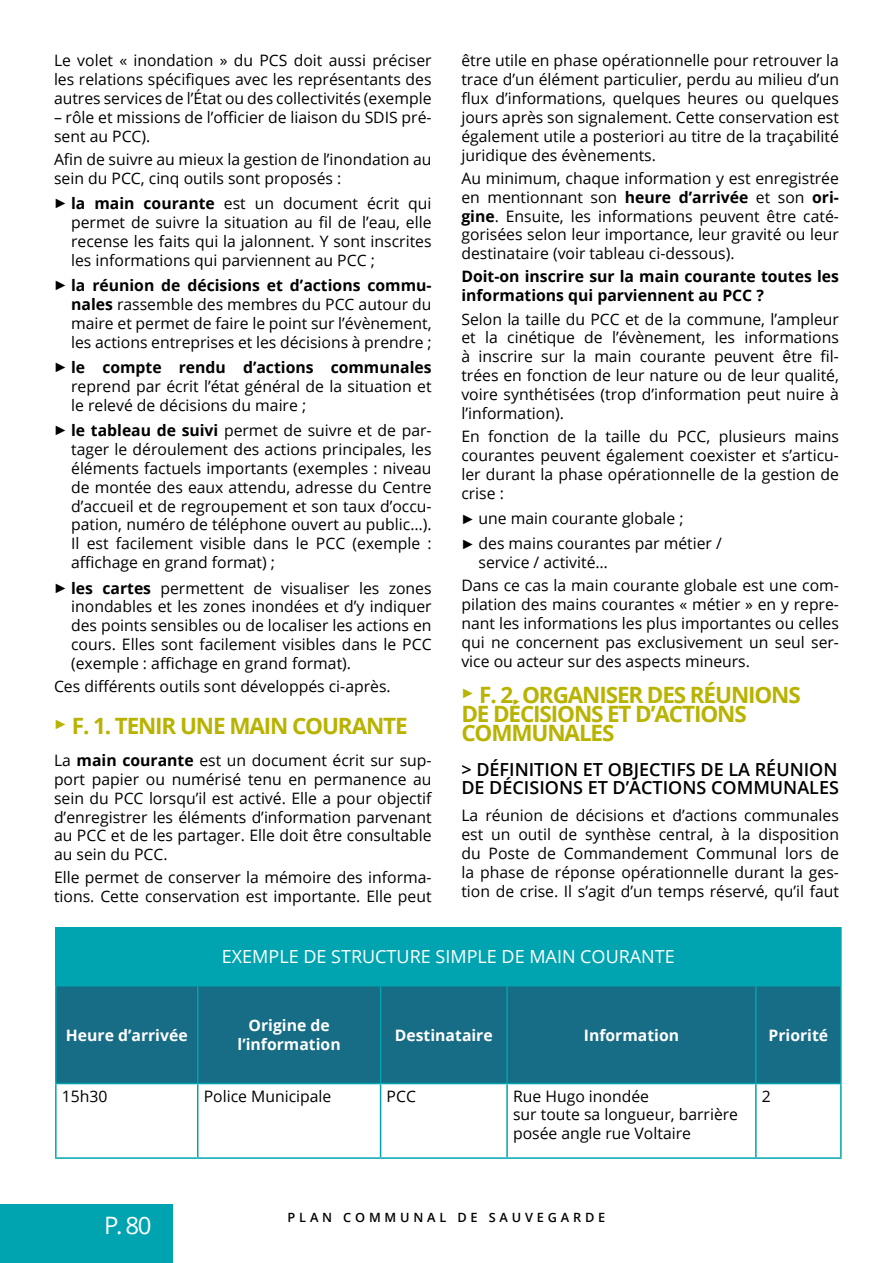
<style>
.page{position:relative;width:893px;height:1263px;background:#fff}
.page>*{position:absolute;margin:0;border:0;box-sizing:border-box;transform-origin:0 0}
.t1{font:24px "Open Sans";color:#fff}
.t2{font:700 22.5px/18.8px "Open Sans";letter-spacing:-.05em;color:#b8b300}
.t3{font:600 18px/18px "Open Sans";color:#000}
.t4{font:18px "Open Sans";color:#fff}
.t5{font:15.75px/18.9px "Open Sans";color:#000;text-align:justify}
.t6{font:700 15.75px/18.9px "Open Sans";color:#000}
.t7{font:700 15.75px/18.9px "Open Sans";color:#fff;text-align:center}
.t8{font:600 12.75px "Open Sans";letter-spacing:.3em;color:#000}
.s1{font-family:"FF Dingbests";font-size:19.5px}
.s2{font-weight:700}
.s3{font-family:"FF Dingbests";font-weight:400;font-size:19.5px}
</style>
<div class="page">
<div style="left:56px;top:927px;width:785px;height:59px;background:#00a4b0"></div>
<div style="left:57px;top:986px;width:783px;height:97px;background:#176c86"></div>
<hr style="left:840px;top:927px;width:2px;height:58px;background:#00a4b0">
<hr style="left:55px;top:985px;width:143px;height:1px;background:#00a4b0">
<hr style="left:756px;top:985px;width:86px;height:1px;background:#00a4b0">
<hr style="left:55px;top:986px;width:2px;height:97px;background:#00a4b0">
<hr style="left:55px;top:1083px;width:143px;height:1px;background:#00a4b0">
<hr style="left:198px;top:1083px;width:183px;height:1px;background:#00a4b0">
<hr style="left:197px;top:986px;width:1px;height:97px;background:#00a4b0">
<hr style="left:380px;top:986px;width:1px;height:97px;background:#00a4b0">
<hr style="left:381px;top:1083px;width:126px;height:1px;background:#00a4b0">
<hr style="left:506px;top:986px;width:2px;height:97px;background:#00a4b0">
<hr style="left:507px;top:1083px;width:249px;height:1px;background:#00a4b0">
<hr style="left:756px;top:1083px;width:86px;height:1px;background:#00a4b0">
<hr style="left:755px;top:986px;width:2px;height:97px;background:#00a4b0">
<hr style="left:840px;top:986px;width:2px;height:97px;background:#00a4b0">
<hr style="left:55px;top:1157px;width:143px;height:2px;background:#00a4b0">
<hr style="left:55px;top:1084px;width:2px;height:73px;background:#00a4b0">
<hr style="left:197px;top:1084px;width:1px;height:73px;background:#00a4b0">
<hr style="left:380px;top:1084px;width:1px;height:73px;background:#00a4b0">
<hr style="left:506px;top:1084px;width:2px;height:73px;background:#00a4b0">
<hr style="left:755px;top:1084px;width:2px;height:73px;background:#00a4b0">
<hr style="left:840px;top:1084px;width:2px;height:73px;background:#00a4b0">
<hr style="left:198px;top:1157px;width:183px;height:2px;background:#00a4b0">
<hr style="left:381px;top:1157px;width:126px;height:2px;background:#00a4b0">
<hr style="left:507px;top:1157px;width:249px;height:2px;background:#00a4b0">
<hr style="left:756px;top:1157px;width:86px;height:2px;background:#00a4b0">
<div style="left:0;top:1204px;width:173px;height:59px;background:#00a4b0"></div>
<p class="t5" style="left:54px;top:50px;width:379px">Le volet « inondation » du PCS doit aussi préciser les relations spécifiques avec les représentants des autres services de l’État ou des collectivités (exemple</p>
<p class="t5" style="left:54px;top:107px;width:379px">– rôle et missions de l’officier de liaison du SDIS pré&shy;sent au PCC).</p>
<p class="t5" style="left:54px;top:149px;width:379px">Afin de suivre au mieux la gestion de l’inondation au sein du PCC, cinq outils sont proposés :</p>
<p class="t5" style="left:71px;top:193px;width:362px;text-indent:-17px"><span class="s1">&gt;</span> <span class="s2">la main courante</span> est un document écrit qui permet de suivre la situation au fil de l’eau, elle recense les faits qui la jalonnent. Y sont inscrites les informations qui parviennent au PCC ;</p>
<p class="t5" style="left:71px;top:275px;width:362px;text-indent:-17px"><span class="s1">&gt;</span> <span class="s2">la réunion de décisions et d’actions commu&shy;nales</span> rassemble des membres du PCC autour du maire et permet de faire le point sur l’évènement, les actions entreprises et les décisions à prendre ;</p>
<p class="t5" style="left:71px;top:357px;width:362px;text-indent:-17px"><span class="s1">&gt;</span> <span class="s2">le compte rendu d’actions communales </span>reprend par écrit l’état général de la situation et le relevé de décisions du maire ;</p>
<p class="t5" style="left:71px;top:420px;width:362px;text-indent:-17px"><span class="s1">&gt;</span> <span class="s2">le tableau de suivi</span> permet de suivre et de par&shy;tager le déroulement des actions principales, les éléments factuels importants (exemples : niveau de montée des eaux attendu, adresse du Centre d’accueil et de regroupement et son taux d’occu&shy;pation, numéro de téléphone ouvert au public…).<br>Il est facilement visible dans le PCC (exemple : affichage en grand format) ;</p>
<p class="t5" style="left:71px;top:578px;width:362px;text-indent:-17px"><span class="s1">&gt;</span> <span class="s2">les cartes</span> permettent de visualiser les zones inondables et les zones inondées et d’y indiquer des points sensibles ou de localiser les actions en cours. Elles sont facilement visibles dans le PCC (exemple : affichage en grand format).</p>
<p class="t5" style="left:54px;top:677px;width:338px">Ces différents outils sont développés ci-après.</p>
<h2 class="t2" style="left:54px;top:716px;width:355px"><span class="s3">&gt;</span> F. 1. TENIR UNE MAIN COURANTE</h2>
<p class="t5" style="left:54px;top:750px;width:379px">La <span class="s2">main courante</span> est un document écrit sur sup&shy;port papier ou numérisé tenu en permanence au sein du PCC lorsqu’il est activé. Elle a pour objectif d’enregistrer les éléments d’information parvenant au PCC et de les partager. Elle doit être consultable au sein du PCC.</p>
<p class="t5" style="left:54px;top:868px;width:379px">Elle permet de conserver la mémoire des informa&shy;tions. Cette conservation est importante. Elle peut</p>
<p class="t5" style="left:461px;top:50px;width:379px">être utile en phase opérationnelle pour retrouver la trace d’un élément particulier, perdu au milieu d’un flux d’informations, quelques heures ou quelques jours après son signalement. Cette conservation est également utile a posteriori au titre de la traçabilité juridique des évènements.</p>
<p class="t5" style="left:461px;top:168px;width:379px">Au minimum, chaque information y est enregistrée en mentionnant son <span class="s2">heure d’arrivée</span> et son <span class="s2">ori&shy;gine</span>. Ensuite, les informations peuvent être caté&shy;gorisées selon leur importance, leur gravité ou leur destinataire (voir tableau ci-dessous).</p>
<p class="t6" style="left:461px;top:267px;width:379px">Doit-on inscrire sur la main courante toutes les informations qui parviennent au PCC ?</p>
<p class="t5" style="left:461px;top:309px;width:379px">Selon la taille du PCC et de la commune, l’ampleur et la cinétique de l’évènement, les informations à inscrire sur la main courante peuvent être fil&shy;trées en fonction de leur nature ou de leur qualité, voire synthétisées (trop d’information peut nuire à l’information).</p>
<p class="t5" style="left:461px;top:427px;width:379px">En fonction de la taille du PCC, plusieurs mains courantes peuvent également coexister et s’articu&shy;ler durant la phase opérationnelle de la gestion de crise :</p>
<p class="t5" style="left:461px;top:505px;width:262px;line-height:25.2px"><span class="s1">&gt;</span> une main courante globale ;<br><span class="s1">&gt;</span> des mains courantes par métier /</p>
<p class="t5" style="left:461px;top:551px;width:379px;line-height:23.1px;text-indent:17px">service / activité…<br>Dans ce cas la main courante globale est une com-</p>
<p class="t5" style="left:461px;top:595px;width:379px">pilation des mains courantes « métier » en y repre&shy;nant les informations les plus importantes ou celles qui ne concernent pas exclusivement un seul ser&shy;vice ou acteur sur des aspects mineurs.</p>
<h2 class="t2" style="left:461px;top:685px;width:341px"><span class="s3">&gt;</span> F. 2. ORGANISER DES RÉUNIONS<br>DE DÉCISIONS ET D’ACTIONS<br>COMMUNALES</h2>
<p class="t3" style="left:461px;top:760px;width:379px">&gt; DÉFINITION ET OBJECTIFS DE LA RÉUNION<br>DE DÉCISIONS ET D’ACTIONS COMMUNALES</p>
<p class="t5" style="left:461px;top:805px;width:379px">La réunion de décisions et d’actions communales est un outil de synthèse central, à la disposition du Poste de Commandement Communal lors de la phase de réponse opérationnelle durant la ges&shy;tion de crise. Il s’agit d’un temps réservé, qu’il faut</p>
<p class="t4" style="left:222px;top:944px;width:454px">EXEMPLE DE STRUCTURE SIMPLE DE MAIN COURANTE</p>
<p class="t7" style="left:66px;top:1025px;width:123px">Heure d’arrivée</p>
<p class="t7" style="left:238px;top:1016px;width:105px">Origine de l’information</p>
<p class="t7" style="left:395px;top:1025px;width:99px">Destinataire</p>
<p class="t7" style="left:584px;top:1025px;width:97px">Information</p>
<p class="t7" style="left:768px;top:1025px;width:61px">Priorité</p>
<p class="t5" style="left:62px;top:1086px;width:47px">15h30</p>
<p class="t5" style="left:204px;top:1086px;width:129px">Police Municipale</p>
<p class="t5" style="left:387px;top:1086px;width:31px">PCC</p>
<p class="t5" style="left:513px;top:1086px;width:227px;text-align:left">Rue Hugo inondée<br>sur toute sa longueur, barrière posée angle rue Voltaire</p>
<p class="t5" style="left:762px;top:1086px;width:11px">2</p>
<h1 class="t1" style="left:104px;top:1208px;width:49px">P. 80</h1>
<p class="t8" style="left:288px;top:1209px;width:319px">PLAN COMMUNAL DE SAUVEGARDE</p>
</div>
